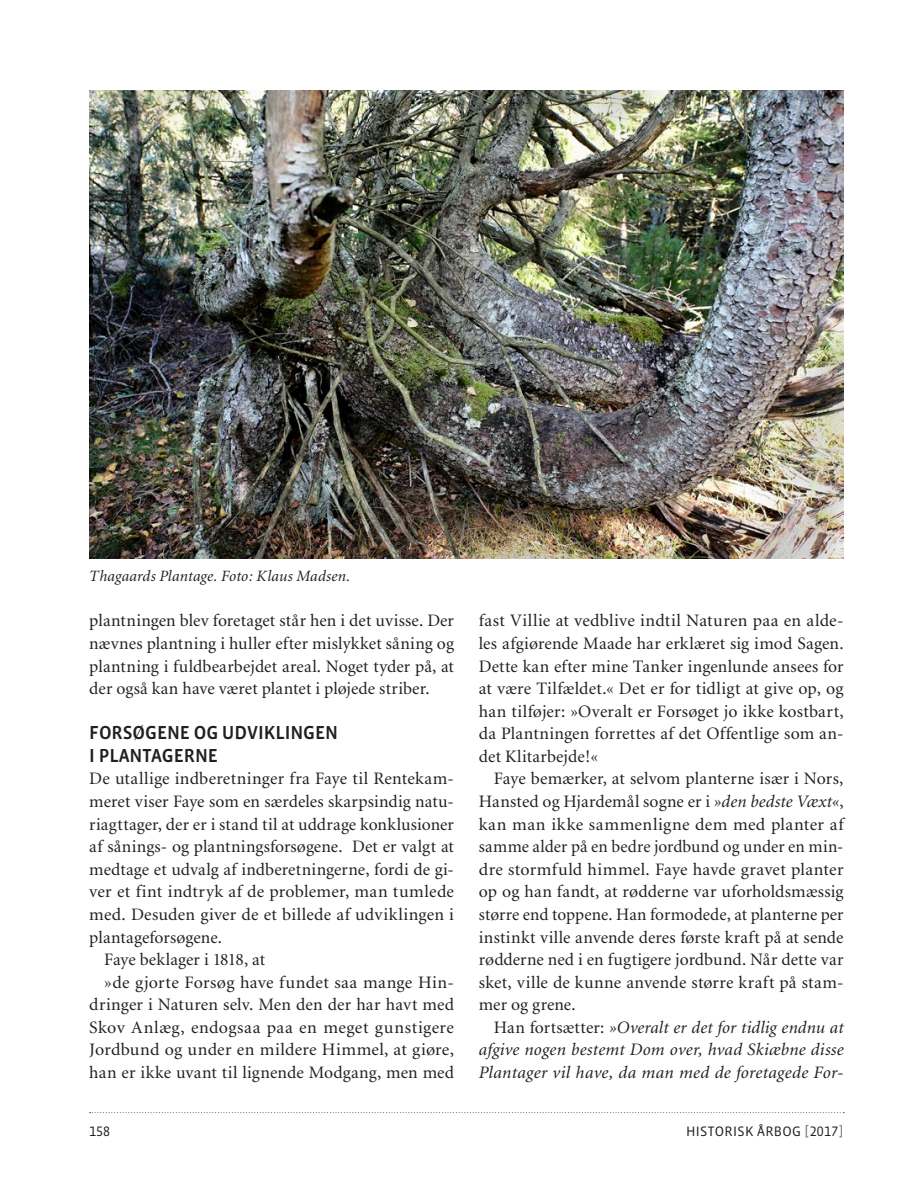
<style>
.page{position:relative;width:918px;height:1191px;background:#fff}
.page>*{position:absolute;margin:0;border:0;box-sizing:border-box;transform-origin:0 0}
.Mellemrubrik{font:500 19.25px/22.6px "Vista Sans OT";letter-spacing:-.005em;color:#231f20}
.Brødtekst_m__indryk{font:17.5px/22.6px "Minion";letter-spacing:.01em;color:#231f20;text-align:justify}
.Brødtekst_u__indryk{font:17.5px/22.6px "Minion";letter-spacing:.01em;color:#231f20;text-align:justify}
.Brødtekst_m__indryk-2{font:italic 17.5px/22.6px "Minion";letter-spacing:.015em;color:#231f20;text-align:justify}
.Billedtekst{font:italic 15.75px "Minion";letter-spacing:.01em;color:#231f20}
.t1{font:14px "Vista Sans OT";letter-spacing:.025em;color:#231f20}
.s1{font-style:italic}
.s2{font-style:normal}
.s3{color:#6c6d70}
</style>
<div class="page">
<img style="left:89px;top:91px;width:754px;height:467px">
<svg style="left:90px;top:1112px;width:754px;height:1px"></svg>
<p class="Billedtekst" style="left:89px;top:568px;width:262px">Thagaards Plantage. Foto: Klaus Madsen.</p>
<p class="Brødtekst_m__indryk" style="left:89px;top:610px;width:366px">plantningen blev foretaget står hen i det uvisse. Der nævnes plantning i huller efter mislykket såning og plantning i fuldbearbejdet areal. Noget tyder på, at der også kan have været plantet i pløjede striber.</p>
<p class="Mellemrubrik" style="left:89px;top:722px;width:250px">FORSØGENE OG UDVIKLINGEN<br>I PLANTAGERNE</p>
<p class="Brødtekst_u__indryk" style="left:89px;top:768px;width:366px">De utallige indberetninger fra Faye til Rentekam&shy;meret viser Faye som en særdeles skarpsindig natu&shy;riagttager, der er i stand til at uddrage konklusioner af sånings- og plantningsforsøgene. Det er valgt at medtage et udvalg af indberetningerne, fordi de gi&shy;ver et fint indtryk af de problemer, man tumlede med. Desuden giver de et billede af udviklingen i plantageforsøgene.</p>
<p class="Brødtekst_m__indryk" style="left:104px;top:949px;width:162px">Faye beklager i 1818, at</p>
<p class="Brødtekst_m__indryk" style="left:89px;top:971px;width:366px;text-indent:15px">»de gjorte Forsøg have fundet saa mange Hin&shy;dringer i Naturen selv. Men den der har havt med Skov Anlæg, endogsaa paa en meget gunstigere Jordbund og under en mildere Himmel, at giøre, han er ikke uvant til lignende Modgang, men med</p>
<p class="Brødtekst_m__indryk" style="left:479px;top:610px;width:366px">fast Villie at vedblive indtil Naturen paa en alde&shy;les afgiørende Maade har erklæret sig imod Sagen.<br>Dette kan efter mine Tanker ingenlunde ansees for at være Tilfældet.« Det er for tidligt at give op, og han tilføjer: »Overalt er Forsøget jo ikke kostbart, da Plantningen forrettes af det Offentlige som an&shy;det Klitarbejde!«</p>
<p class="Brødtekst_m__indryk" style="left:479px;top:768px;width:366px;text-indent:15px">Faye bemærker, at selvom planterne især i Nors, Hansted og Hjardemål sogne er i <span class="s1">»den bedste Væxt«</span>, kan man ikke sammenligne dem med planter af samme alder på en bedre jordbund og under en min&shy;dre stormfuld himmel. Faye havde gravet planter op og han fandt, at rødderne var uforholdsmæssig større end toppene. Han formodede, at planterne per instinkt ville anvende deres første kraft på at sende rødderne ned i en fugtigere jordbund. Når dette var sket, ville de kunne anvende større kraft på stam&shy;mer og grene.</p>
<p class="Brødtekst_m__indryk-2" style="left:479px;top:1016px;width:366px;text-indent:15px"><span class="s2">Han fortsætter:</span> »Overalt er det for tidlig endnu at afgive nogen bestemt Dom over, hvad Skiæbne disse Plantager vil have, da man med de foretagede For-</p>
<p class="t1" style="left:89px;top:1124px;width:22px">158</p>
<p class="t1" style="left:686px;top:1124px;width:159px">HISTORISK ÅRBOG <span class="s3">[</span>2017<span class="s3">]</span></p>
</div>
